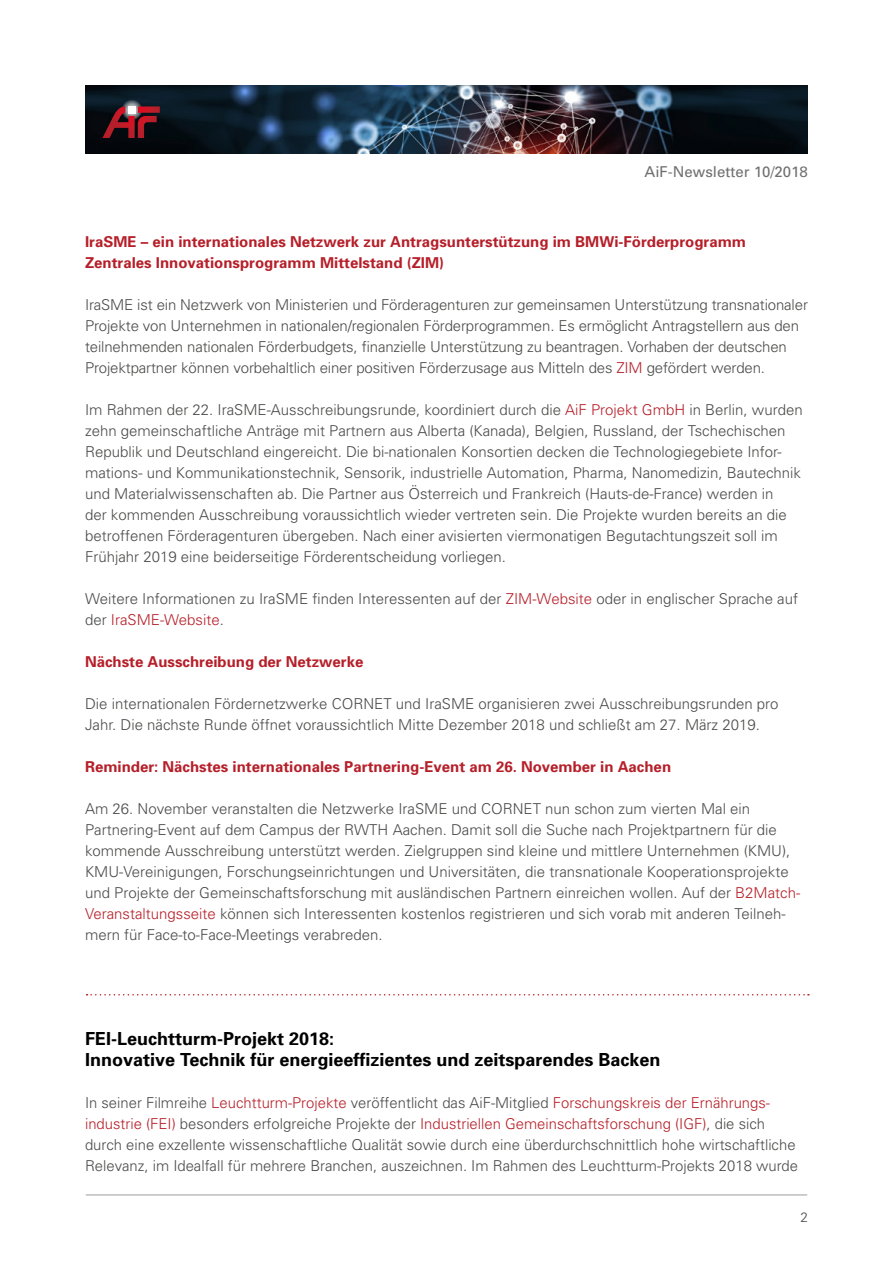
<style>
.page{position:relative;width:893px;height:1263px;background:#fff}
.page>*{position:absolute;margin:0;border:0;box-sizing:border-box;transform-origin:0 0}
.t1{font:700 18px/21px "Univers";color:#000}
.t2{font:300 15px/21px "Univers";color:#4a4a49}
.t3{font:700 15px/21px "Univers";color:#b61f29}
.Einf__Abs{font:15px "Univers";color:#706f6f}
.Einf__Abs-2{font:300 13.5px "Univers";color:#4a4a49}
.s1{color:#b61f29}
</style>
<div class="page">
<img style="left:85px;top:85px;width:723px;height:68px">
<svg style="left:121px;top:99px;width:21px;height:21px"></svg>
<svg style="left:102px;top:106px;width:58px;height:32px;background:#621f28"></svg>
<hr style="left:86px;top:1194px;width:721px;height:1px;background:#9d9d9c">
<svg style="left:87px;top:994px;width:722px;height:1px"></svg>
<p class="Einf__Abs" style="left:644px;top:163px;width:165px">AiF-Newsletter 10/2018</p>
<p class="t3" style="left:85px;top:231px;width:662px">IraSME – ein internationales Netzwerk zur Antragsunterstützung im BMWi-Förderprogramm<br>Zentrales Innovationsprogramm Mittelstand (ZIM)</p>
<p class="t2" style="left:85px;top:294px;width:724px">IraSME ist ein Netzwerk von Ministerien und Förderagenturen zur gemeinsamen Unterstützung transnationaler Projekte von Unternehmen in nationalen/regionalen Förderprogrammen. Es ermöglicht Antragstellern aus den teilnehmenden nationalen Förderbudgets, finanzielle Unterstützung zu beantragen. Vorhaben der deutschen Projektpartner können vorbehaltlich einer positiven Förderzusage aus Mitteln des <span class="s1">ZIM</span> gefördert werden.</p>
<p class="t2" style="left:85px;top:399px;width:719px">Im Rahmen der 22. IraSME-Ausschreibungsrunde, koordiniert durch die <span class="s1">AiF Projekt GmbH</span> in Berlin, wurden zehn gemeinschaftliche Anträge mit Partnern aus Alberta (Kanada), Belgien, Russland, der Tschechischen Republik und Deutschland eingereicht. Die bi-nationalen Konsortien decken die Technologiegebiete Infor&shy;mations- und Kommunikationstechnik, Sensorik, industrielle Automation, Pharma, Nanomedizin, Bautechnik und Materialwissenschaften ab. Die Partner aus Österreich und Frankreich (Hauts-de-France) werden in<br>der kommenden Ausschreibung voraussichtlich wieder vertreten sein. Die Projekte wurden bereits an die betroffenen Förderagenturen übergeben. Nach einer avisierten viermonatigen Begutachtungszeit soll im Frühjahr 2019 eine beiderseitige Förderentscheidung vorliegen.</p>
<p class="t2" style="left:85px;top:588px;width:715px">Weitere Informationen zu IraSME finden Interessenten auf der <span class="s1">ZIM-Website</span> oder in englischer Sprache auf der <span class="s1">IraSME-Website</span>.</p>
<p class="t3" style="left:85px;top:651px;width:280px">Nächste Ausschreibung der Netzwerke</p>
<p class="t2" style="left:85px;top:693px;width:695px">Die internationalen Fördernetzwerke CORNET und IraSME organisieren zwei Ausschreibungsrunden pro<br>Jahr. Die nächste Runde öffnet voraussichtlich Mitte Dezember 2018 und schließt am 27. März 2019.</p>
<p class="t3" style="left:85px;top:756px;width:588px">Reminder: Nächstes internationales Partnering-Event am 26. November in Aachen</p>
<p class="t2" style="left:85px;top:798px;width:717px">Am 26. November veranstalten die Netzwerke IraSME und CORNET nun schon zum vierten Mal ein Partnering-Event auf dem Campus der RWTH Aachen. Damit soll die Suche nach Projektpartnern für die kommende Ausschreibung unterstützt werden. Zielgruppen sind kleine und mittlere Unternehmen (KMU), KMU-Vereinigungen, Forschungseinrichtungen und Universitäten, die transnationale Kooperationsprojekte und Projekte der Gemeinschaftsforschung mit ausländischen Partnern einreichen wollen. Auf der <span class="s1">B2Match-Veranstaltungsseite</span> können sich Interessenten kostenlos registrieren und sich vorab mit anderen Teilneh&shy;mern für Face-to-Face-Meetings verabreden.</p>
<p class="t1" style="left:85px;top:1028px;width:577px">FEI-Leuchtturm-Projekt 2018:<br>Innovative Technik für energieeffizientes und zeitsparendes Backen</p>
<p class="t2" style="left:85px;top:1092px;width:715px">In seiner Filmreihe <span class="s1">Leuchtturm-Projekte</span> veröffentlicht das AiF-Mitglied <span class="s1">Forschungskreis der Ernährungs&shy;industrie (FEI)</span> besonders erfolgreiche Projekte der <span class="s1">Industriellen Gemeinschaftsforschung (IGF)</span>, die sich durch eine exzellente wissenschaftliche Qualität sowie durch eine überdurchschnittlich hohe wirtschaftliche Relevanz, im Idealfall für mehrere Branchen, auszeichnen. Im Rahmen des Leuchtturm-Projekts 2018 wurde</p>
<p class="Einf__Abs-2" style="left:800px;top:1209px;width:9px">2</p>
</div>
